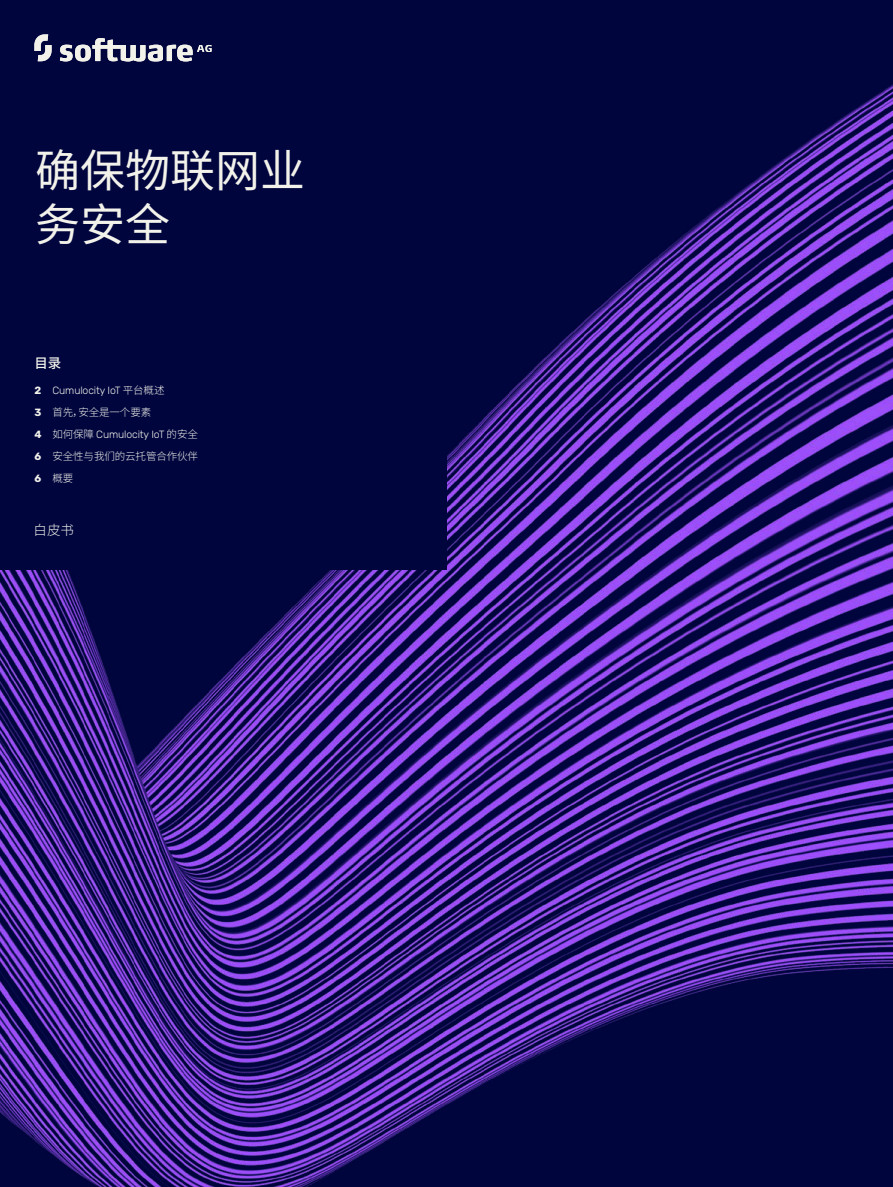
<style>
.page{position:relative;width:893px;height:1187px;background:#fff}
.page>*{position:absolute;margin:0;border:0;box-sizing:border-box;transform-origin:0 0}
.t1{font:45px/54px "Source Han Sans CN";color:#f2f2ea}
.t2{font:300 13.5px "Source Han Sans CN";color:#f2f2ea}
.t3{font:500 13.5px "Source Han Sans CN";color:#f2f2ea}
.t4{font:300 10.5px "Rubik";letter-spacing:-.01em;color:#f2f2ea}
.t5{font:300 10.5px/22px "Source Han Sans CN";letter-spacing:-.01em;color:#f2f2ea}
.s1{font-weight:700}
.s2{font-family:"Source Han Sans CN"}
.s3{font-family:"Rubik";font-weight:700}
</style>
<div class="page">
<img style="left:0;top:0;width:893px;height:1186px">
<div style="left:0;top:0;width:446px;height:570px;background:#00053e"></div>
<svg style="left:34px;top:34px;width:178px;height:27px"></svg>
<h1 class="t1" style="left:35px;top:144px;width:272px">确保物联网业务安全</h1>
<p class="t3" style="left:34px;top:355px;width:29px">目录</p>
<p class="t4" style="left:34px;top:384px;width:132px"><span class="s1">2</span> Cumulocity IoT <span class="s2">平台概述</span></p>
<p class="t5" style="left:34px;top:401px;width:118px"><span class="s3">3</span> 首先，安全是一个要素</p>
<p class="t4" style="left:34px;top:428px;width:165px"><span class="s1">4</span> <span class="s2">如何保障</span> Cumulocity IoT <span class="s2">的安全</span></p>
<p class="t5" style="left:34px;top:445px;width:165px"><span class="s3">6</span> 安全性与我们的云托管合作伙伴<br><span class="s3">6</span> 概要</p>
<p class="t2" style="left:34px;top:523px;width:42px">白皮书</p>
</div>
